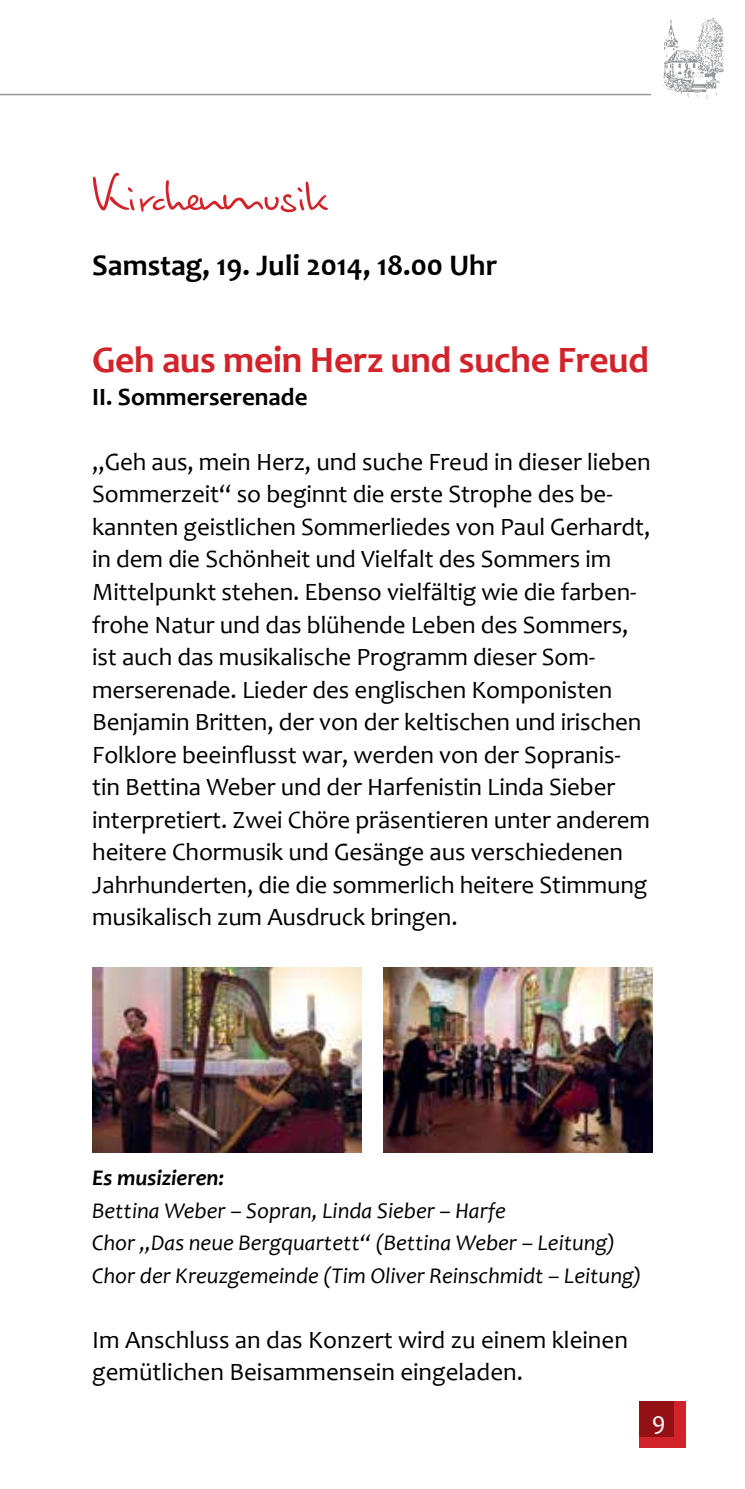
<style>
.page{position:relative;width:745px;height:1489px;background:#fff}
.page>*{position:absolute;margin:0;border:0;box-sizing:border-box;transform-origin:0 0}
.t1{font:50px "Brouet Handwriting";color:#d2232a}
.t2{font:700 37.5px "Candara";letter-spacing:-.01em;color:#d2232a}
.t3{font:700 30px "Candara";color:#000}
.t4{font:25px/32.5px "Candara";letter-spacing:-.005em;color:#000}
.t5{font:700 25px "Candara";color:#000}
.t6{font:25px "Candara";color:#fff}
.t7{font:italic 22.5px/32.5px "Candara";color:#000}
.t8{font:italic 700 22.5px "Candara";color:#000}
.s1{font-family:"Jaro Handwriting";font-size:40px}
</style>
<div class="page">
<img style="left:663px;top:17px;width:61px;height:82px">
<div style="left:638px;top:1401px;width:47px;height:46px;background:#d2232a"></div>
<div style="left:638px;top:1401px;width:35px;height:35px;background:#931115"></div>
<hr style="left:0;top:94px;width:650px;height:1px;background:#939598">
<img style="left:92px;top:967px;width:269px;height:185px">
<img style="left:383px;top:967px;width:269px;height:185px">
<h1 class="t1" style="left:92px;top:161px;width:237px">Ki <span class="s1">r</span>chenmusik</h1>
<p class="t3" style="left:92px;top:247px;width:406px">Samstag, 19. Juli 2014, 18.00 Uhr</p>
<h2 class="t2" style="left:92px;top:337px;width:558px">Geh aus mein Herz und suche Freud</h2>
<p class="t5" style="left:92px;top:381px;width:217px">II. Sommerserenade</p>
<p class="t4" style="left:92px;top:445px;width:559px">„Geh aus, mein Herz, und suche Freud in dieser lieben Sommerzeit“ so beginnt die erste Strophe des be&shy;kannten geistlichen Sommerliedes von Paul Gerhardt, in dem die Schönheit und Vielfalt des Sommers im Mittelpunkt stehen. Ebenso vielfältig wie die farben&shy;frohe Natur und das blühende Leben des Sommers, ist auch das musikalische Programm dieser Som&shy;merserenade. Lieder des englischen Komponisten Benjamin Britten, der von der keltischen und irischen Folklore beeinflusst war, werden von der Sopranis&shy;tin Bettina Weber und der Harfenistin Linda Sieber interpretiert. Zwei Chöre präsentieren unter anderem heitere Chormusik und Gesänge aus verschiedenen Jahrhunderten, die die sommerlich heitere Stimmung musikalisch zum Ausdruck bringen.</p>
<p class="t8" style="left:92px;top:1164px;width:133px">Es musizieren:</p>
<p class="t7" style="left:92px;top:1194px;width:550px">Bettina Weber – Sopran, Linda Sieber – Harfe<br>Chor „Das neue Bergquartett“ (Bettina Weber – Leitung)<br>Chor der Kreuzgemeinde (Tim Oliver Reinschmidt – Leitung)</p>
<p class="t4" style="left:92px;top:1323px;width:537px">Im Anschluss an das Konzert wird zu einem kleinen gemütlichen Beisammensein eingeladen.</p>
<p class="t6" style="left:651px;top:1405px;width:15px">9</p>
</div>
